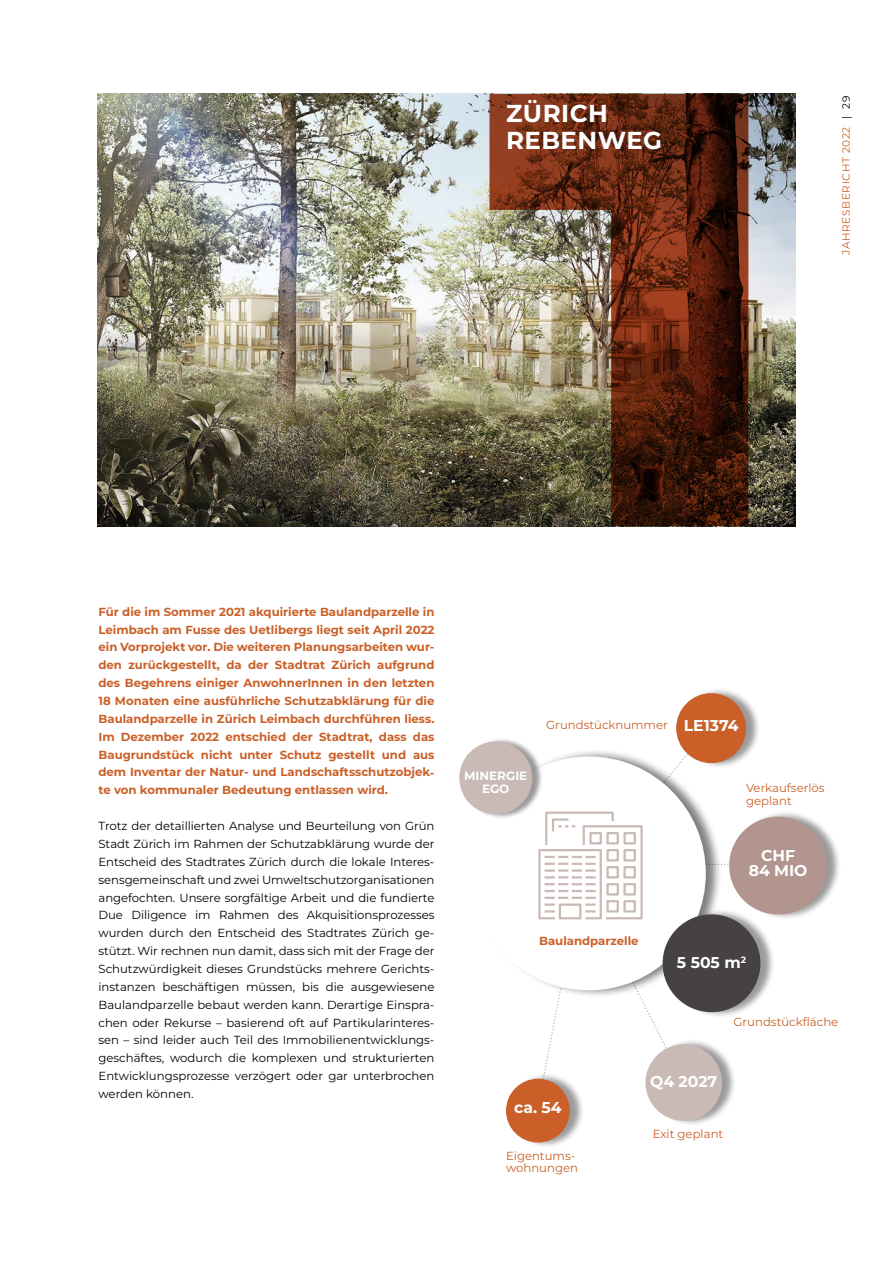
<style>
.page{position:relative;width:893px;height:1263px;background:#fff}
.page>*{position:absolute;margin:0;border:0;box-sizing:border-box;transform-origin:0 0}
.t1{font:700 24.45px "Montserrat";letter-spacing:.02em;color:#fff}
.t2{font:700 15.6px/15.8px "Montserrat";color:#fff;text-align:center}
.t3{font:700 12px/12.3px "Montserrat";color:#fff;text-align:center}
.t4{font:11.7px/17.9px "Montserrat";color:#000;text-align:justify}
.t5{font:700 11.7px/17.9px "Montserrat";color:#ca6028;text-align:justify}
.t6{font:11.7px/13.5px "Montserrat";color:#ca6028}
.t7{font:10.5px "Montserrat";letter-spacing:.06em;color:#ca6028}
.t8{font:10.5px "Montserrat";color:#000}
</style>
<div class="page">
<img style="left:98px;top:94px;width:697px;height:432px">
<img style="left:489px;top:94px;width:259px;height:432px">
<div style="left:648px;top:1038px;width:89px;height:89px;background:#000;opacity:.4"></div>
<div style="left:645px;top:1044px;width:77px;height:77px;background:#cabab5;border-radius:50%"></div>
<div style="left:678px;top:687px;width:82px;height:82px;background:#000;opacity:.4"></div>
<div style="left:676px;top:693px;width:70px;height:70px;background:#ca6028;border-radius:50%"></div>
<div style="left:731px;top:810px;width:110px;height:110px;background:#000;opacity:.4"></div>
<div style="left:729px;top:817px;width:98px;height:97px;background:#b2958f;border-radius:50%"></div>
<svg style="left:537px;top:727px;width:241px;height:377px"></svg>
<div style="left:508px;top:1072px;width:76px;height:76px;background:#000;opacity:.4"></div>
<div style="left:506px;top:1079px;width:64px;height:63px;background:#ca6028;border-radius:50%"></div>
<div style="left:461px;top:737px;width:82px;height:82px;background:#000;opacity:.4"></div>
<div style="left:459px;top:741px;width:73px;height:73px;background:#cabab5;border-radius:50%"></div>
<h1 class="t1" style="left:506px;top:97px;width:103px">ZÜRICH</h1>
<p class="t8" style="left:839px;top:119px;width:25px;rotate:-90deg">| 29</p>
<h1 class="t1" style="left:506px;top:124px;width:158px">REBENWEG</h1>
<p class="t7" style="left:839px;top:255px;width:130px;rotate:-90deg">JAHRESBERICHT 2022</p>
<p class="t5" style="left:99px;top:602px;width:337px">Für die im Sommer 2021 akquirierte Baulandparzelle in Leimbach am Fusse des Uetlibergs liegt seit April 2022 ein Vorprojekt vor. Die weiteren Planungsarbeiten wur&shy;den zurückgestellt, da der Stadtrat Zürich aufgrund des Begehrens einiger AnwohnerInnen in den letzten 18 Monaten eine ausführliche Schutzabklärung für die Baulandparzelle in Zürich Leimbach durchführen liess.<br>Im Dezember 2022 entschied der Stadtrat, dass das Baugrundstück nicht unter Schutz gestellt und aus dem Inventar der Natur- und Landschaftsschutzobjek&shy;te von kommunaler Bedeutung entlassen wird.</p>
<p class="t4" style="left:99px;top:817px;width:337px">Trotz der detaillierten Analyse und Beurteilung von Grün Stadt Zürich im Rahmen der Schutzabklärung wurde der Entscheid des Stadtrates Zürich durch die lokale Interes&shy;sensgemeinschaft und zwei Umweltschutzorganisationen angefochten. Unsere sorgfältige Arbeit und die fundierte Due Diligence im Rahmen des Akquisitionsprozesses wurden durch den Entscheid des Stadtrates Zürich ge&shy;stützt. Wir rechnen nun damit, dass sich mit der Frage der Schutzwürdigkeit dieses Grundstücks mehrere Gerichts&shy;instanzen beschäftigen müssen, bis die ausgewiesene Baulandparzelle bebaut werden kann. Derartige Einspra&shy;chen oder Rekurse – basierend oft auf Partikularinteres&shy;sen – sind leider auch Teil des Immobilienentwicklungs&shy;geschäftes, wodurch die komplexen und strukturierten Entwicklungsprozesse verzögert oder gar unterbrochen werden können.</p>
<p class="t3" style="left:464px;top:769px;width:65px">MINERGIE<br>EGO</p>
<p class="t6" style="left:546px;top:718px;width:123px">Grundstücknummer</p>
<h2 class="t2" style="left:684px;top:717px;width:56px">LE1374</h2>
<p class="t6" style="left:746px;top:780px;width:80px">Verkaufserlös geplant</p>
<h2 class="t2" style="left:749px;top:847px;width:60px">CHF<br>84 MIO</h2>
<p class="t5" style="left:539px;top:931px;width:101px">Baulandparzelle</p>
<h2 class="t2" style="left:677px;top:954px;width:71px">5 505 m<sup>2</sup></h2>
<p class="t6" style="left:733px;top:1014px;width:106px">Grundstückfläche</p>
<h2 class="t2" style="left:650px;top:1073px;width:69px">Q4 2027</h2>
<h2 class="t2" style="left:514px;top:1099px;width:49px">ca. 54</h2>
<p class="t6" style="left:506px;top:1149px;width:74px;line-height:12px">Eigentums&shy;wohnungen</p>
<p class="t6" style="left:653px;top:1126px;width:72px">Exit geplant</p>
</div>
